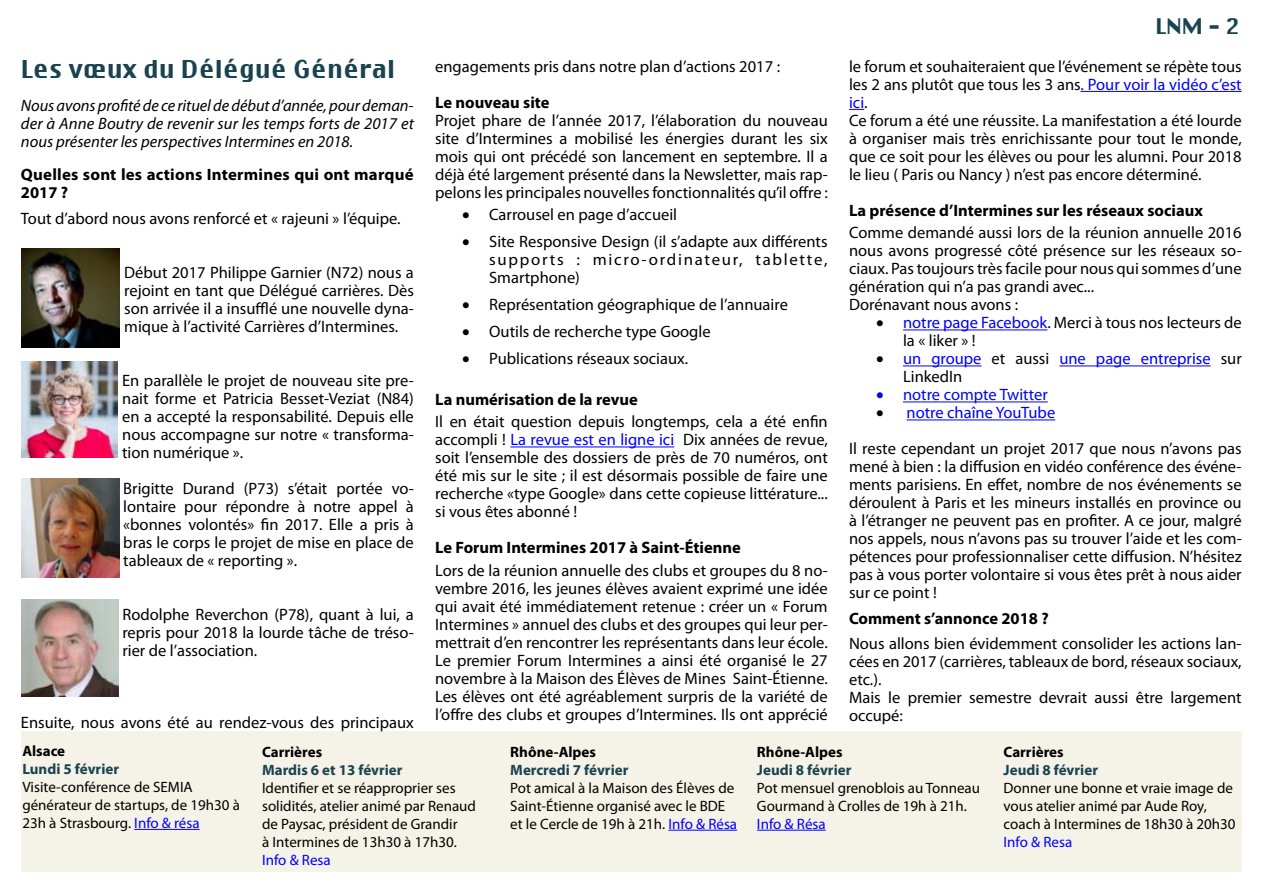
<style>
.page{position:relative;width:1263px;height:893px;background:#fff}
.page>*{position:absolute;margin:0;border:0;box-sizing:border-box;transform-origin:0 0}
.t1{font:24px "Virtue";color:#1a4350}
.t2{font:21px "Virtue";color:#1a4350}
.t3{font:16.5px/18px "Myriad Pro";color:#000;text-align:justify}
.t4{font:700 16.5px/18px "Myriad Pro";color:#000}
.t5{font:italic 16.5px/18px "Myriad Pro";color:#000;text-align:justify}
.t6{font:16.5px/18px "Myriad Pro";color:#00f}
.t7{font:16.5px "Myriad Pro";color:#0008ea}
.t8{font:15px/18px "Myriad Pro";color:#000}
.t9{font:700 15px "Myriad Pro";color:#1a4350}
.t10{font:700 15px "Myriad Pro";color:#000}
.t11{font:15px "Myriad Pro";color:#00f}
.s1{color:#00f}
.s2{color:#000}
</style>
<div class="page">
<div style="left:21px;top:731px;width:243px;height:141px;background:#f5f2e8"></div>
<div style="left:261px;top:731px;width:249px;height:141px;background:#f5f2e8"></div>
<div style="left:510px;top:731px;width:247px;height:141px;background:#f5f2e8"></div>
<div style="left:757px;top:731px;width:246px;height:141px;background:#f5f2e8"></div>
<div style="left:1003px;top:731px;width:239px;height:141px;background:#f5f2e8"></div>
<hr style="left:510px;top:447px;width:164px;height:1px;background:#00f">
<hr style="left:1080px;top:91px;width:162px;height:1px;background:#00f">
<svg style="left:849px;top:109px;width:15px;height:1px"></svg>
<hr style="left:903px;top:330px;width:144px;height:1px;background:#00f">
<hr style="left:903px;top:366px;width:78px;height:1px;background:#00f">
<hr style="left:1059px;top:366px;width:152px;height:1px;background:#00f">
<hr style="left:903px;top:402px;width:145px;height:1px;background:#0008ea">
<hr style="left:906px;top:420px;width:149px;height:1px;background:#00f">
<img style="left:21px;top:249px;width:99px;height:99px">
<img style="left:21px;top:361px;width:97px;height:97px">
<img style="left:21px;top:479px;width:98px;height:98px">
<img style="left:21px;top:600px;width:97px;height:96px">
<hr style="left:134px;top:829px;width:66px;height:1px;background:#00f">
<hr style="left:668px;top:830px;width:69px;height:1px;background:#00f">
<hr style="left:757px;top:830px;width:69px;height:1px;background:#00f">
<h1 class="t1" style="left:21px;top:53px;width:376px">Les vœux du Délégué Général</h1>
<p class="t5" style="left:21px;top:96px;width:394px">Nous avons profité de ce rituel de début d’année, pour deman&shy;der à Anne Boutry de revenir sur les temps forts de 2017 et nous présenter les perspectives Intermines en 2018.</p>
<p class="t4" style="left:21px;top:165px;width:394px">Quelles sont les actions Intermines qui ont marqué<br>2017 ?</p>
<p class="t3" style="left:21px;top:209px;width:381px">Tout d’abord nous avons renforcé et « rajeuni » l’équipe.</p>
<p class="t3" style="left:124px;top:263px;width:291px">Début 2017 Philippe Garnier (N72) nous a rejoint en tant que Délégué carrières. Dès son arrivée il a insufflé une nouvelle dyna&shy;mique à l’activité Carrières d’Intermines.</p>
<p class="t3" style="left:122px;top:371px;width:293px">En parallèle le projet de nouveau site pre&shy;nait forme et Patricia Besset-Veziat (N84) en a accepté la responsabilité. Depuis elle nous accompagne sur notre « transforma&shy;tion numérique ».</p>
<p class="t3" style="left:123px;top:479px;width:292px">Brigitte Durand (P73) s’était portée vo&shy;lontaire pour répondre à notre appel à «bonnes volontés» fin 2017. Elle a pris à bras le corps le projet de mise en place de tableaux de « reporting ».</p>
<p class="t3" style="left:122px;top:605px;width:293px">Rodolphe Reverchon (P78), quant à lui, a repris pour 2018 la lourde tâche de tréso&shy;rier de l’association.</p>
<p class="t3" style="left:21px;top:713px;width:394px">Ensuite, nous avons été au rendez-vous des principaux</p>
<p class="t3" style="left:435px;top:57px;width:346px">engagements pris dans notre plan d’actions 2017 :</p>
<p class="t4" style="left:435px;top:93px;width:116px">Le nouveau site</p>
<p class="t3" style="left:435px;top:111px;width:394px">Projet phare de l’année 2017, l’élaboration du nouveau site d’Intermines a mobilisé les énergies durant les six mois qui ont précédé son lancement en septembre. Il a déjà été largement présenté dans la Newsletter, mais rap&shy;pelons les principales nouvelles fonctionnalités qu’il offre :</p>
<p class="t3" style="left:462px;top:205px;width:216px">• Carrousel en page d’accueil</p>
<p class="t3" style="left:489px;top:232px;width:340px;text-indent:-27px">• Site Responsive Design (il s’adapte aux différents supports : micro-ordinateur, tablette, Smartphone)</p>
<p class="t3" style="left:462px;top:295px;width:327px">• Représentation géographique de l’annuaire</p>
<p class="t3" style="left:462px;top:322px;width:250px">• Outils de recherche type Google</p>
<p class="t3" style="left:462px;top:349px;width:228px">• Publications réseaux sociaux.</p>
<p class="t4" style="left:435px;top:390px;width:204px">La numérisation de la revue</p>
<p class="t3" style="left:435px;top:412px;width:394px">Il en était question depuis longtemps, cela a été enfin accompli ! <span class="s1">La revue est en ligne ici</span> Dix années de revue, soit l’ensemble des dossiers de près de 70 numéros, ont été mis sur le site ; il est désormais possible de faire une recherche «type Google» dans cette copieuse littérature... si vous êtes abonné !</p>
<p class="t4" style="left:435px;top:538px;width:307px">Le Forum Intermines 2017 à Saint-Étienne</p>
<p class="t3" style="left:435px;top:561px;width:394px">Lors de la réunion annuelle des clubs et groupes du 8 no&shy;vembre 2016, les jeunes élèves avaient exprimé une idée qui avait été immédiatement retenue : créer un « Forum Intermines » annuel des clubs et des groupes qui leur per&shy;mettrait d’en rencontrer les représentants dans leur école.<br>Le premier Forum Intermines a ainsi été organisé le 27 novembre à la Maison des Élèves de Mines Saint-Étienne.<br>Les élèves ont été agréablement surpris de la variété de l’offre des clubs et groupes d’Intermines. Ils ont apprécié</p>
<p class="t2" style="left:1155px;top:12px;width:86px">LNM - 2</p>
<p class="t3" style="left:849px;top:57px;width:394px;text-align:left">le forum et souhaiteraient que l’événement se répète tous les 2 ans plutôt que tous les 3 ans<span class="s1">. Pour voir la vidéo c’est ici</span>.<br>Ce forum a été une réussite. La manifestation a été lourde à organiser mais très enrichissante pour tout le monde, que ce soit pour les élèves ou pour les alumni. Pour 2018 le lieu ( Paris ou Nancy ) n’est pas encore déterminé.</p>
<p class="t4" style="left:849px;top:201px;width:355px">La présence d’Intermines sur les réseaux sociaux</p>
<p class="t3" style="left:849px;top:223px;width:394px;text-align:left">Comme demandé aussi lors de la réunion annuelle 2016 nous avons progressé côté présence sur les réseaux so&shy;ciaux. Pas toujours très facile pour nous qui sommes d’une génération qui n’a pas grandi avec...<br>Dorénavant nous avons :</p>
<p class="t3" style="left:903px;top:314px;width:340px;text-indent:-27px">• <span class="s1">notre page Facebook</span>. Merci à tous nos lecteurs de la « liker » !</p>
<p class="t6" style="left:903px;top:350px;width:340px;text-indent:-27px"><span class="s2">•</span> un groupe <span class="s2">et aussi</span> une page entreprise <span class="s2">sur<br>LinkedIn</span></p>
<p class="t7" style="left:876px;top:385px;width:173px">• notre compte Twitter</p>
<p class="t3" style="left:849px;top:395px;width:394px;line-height:36px;text-indent:27px">• <span class="s1">notre chaîne YouTube<br></span>Il reste cependant un projet 2017 que nous n’avons pas</p>
<p class="t3" style="left:849px;top:458px;width:394px">mené à bien : la diffusion en vidéo conférence des événe&shy;ments parisiens. En effet, nombre de nos événements se déroulent à Paris et les mineurs installés en province ou à l’étranger ne peuvent pas en profiter. A ce jour, malgré nos appels, nous n’avons pas su trouver l’aide et les com&shy;pétences pour professionnaliser cette diffusion. N’hésitez pas à vous porter volontaire si vous êtes prêt à nous aider sur ce point !</p>
<p class="t4" style="left:849px;top:609px;width:201px">Comment s’annonce 2018 ?</p>
<p class="t3" style="left:849px;top:635px;width:394px;text-align:left">Nous allons bien évidemment consolider les actions lan&shy;cées en 2017 (carrières, tableaux de bord, réseaux sociaux, etc.).<br>Mais le premier semestre devrait aussi être largement occupé:</p>
<p class="t10" style="left:22px;top:741px;width:44px">Alsace</p>
<p class="t9" style="left:22px;top:759px;width:98px">Lundi 5 février</p>
<p class="t8" style="left:22px;top:778px;width:219px">Visite-conférence de SEMIA générateur de startups, de 19h30 à<br>23h à Strasbourg. <span class="s1">Info &amp; résa</span></p>
<p class="t10" style="left:262px;top:742px;width:62px">Carrières</p>
<p class="t9" style="left:262px;top:760px;width:142px">Mardis 6 et 13 février</p>
<p class="t8" style="left:262px;top:778px;width:215px">Identifier et se réapproprier ses solidités, atelier animé par Renaud de Paysac, président de Grandir<br>à Intermines de 13h30 à 17h30.</p>
<p class="t11" style="left:262px;top:850px;width:70px">Info &amp; Resa</p>
<p class="t10" style="left:510px;top:742px;width:87px">Rhône-Alpes</p>
<p class="t9" style="left:510px;top:760px;width:120px">Mercredi 7 février</p>
<p class="t8" style="left:510px;top:778px;width:228px">Pot amical à la Maison des Élèves de<br>Saint-Étienne organisé avec le BDE et le Cercle de 19h à 21h. <span class="s1">Info &amp; Résa</span></p>
<p class="t10" style="left:757px;top:742px;width:87px">Rhône-Alpes</p>
<p class="t9" style="left:757px;top:760px;width:96px">Jeudi 8 février</p>
<p class="t8" style="left:757px;top:778px;width:225px">Pot mensuel grenoblois au Tonneau<br>Gourmand à Crolles de 19h à 21h.</p>
<p class="t11" style="left:757px;top:814px;width:70px">Info &amp; Résa</p>
<p class="t10" style="left:1003px;top:742px;width:62px">Carrières</p>
<p class="t9" style="left:1003px;top:760px;width:96px">Jeudi 8 février</p>
<p class="t8" style="left:1003px;top:778px;width:234px">Donner une bonne et vraie image de vous atelier animé par Aude Roy, coach à Intermines de 18h30 à 20h30</p>
<p class="t11" style="left:1003px;top:832px;width:70px">Info &amp; Resa</p>
</div>
